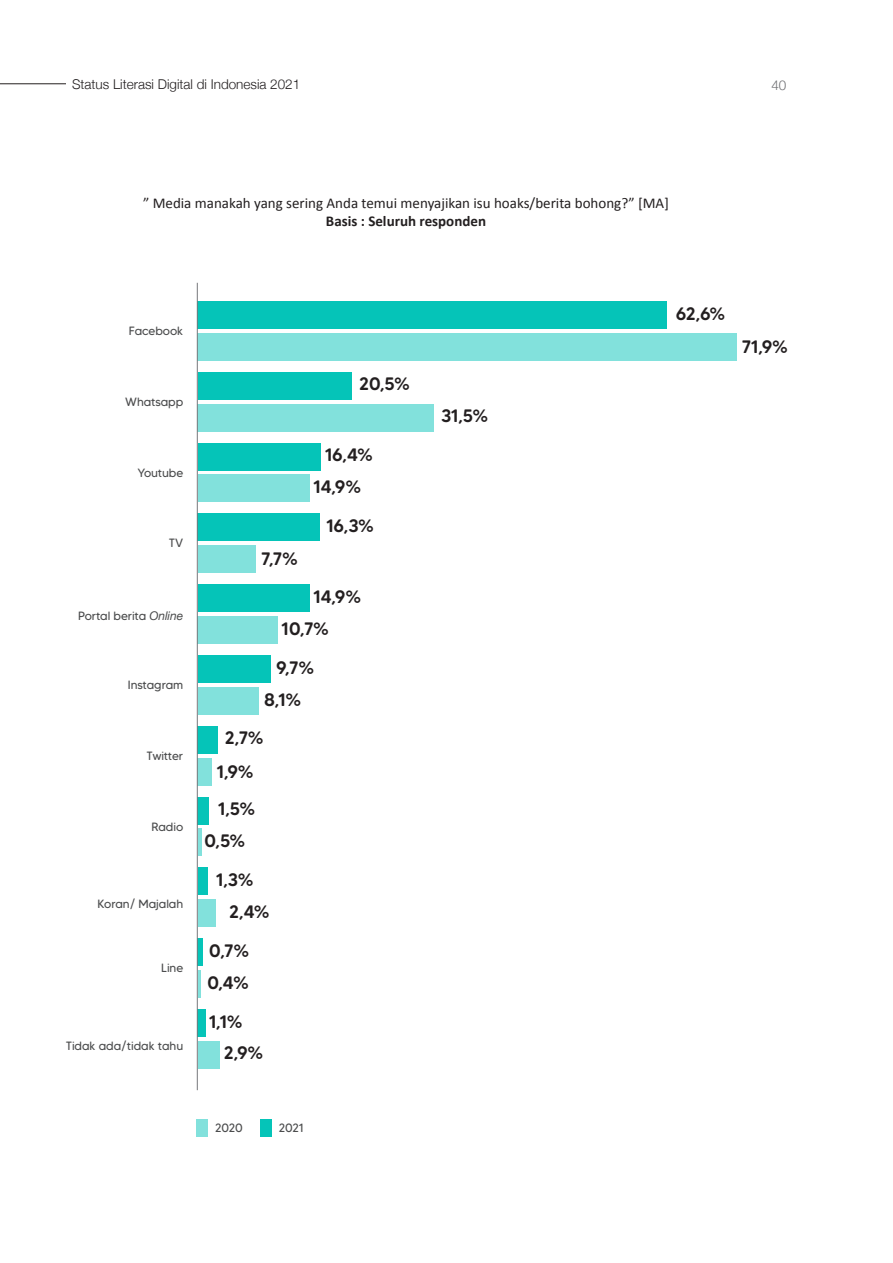
<style>
.page{position:relative;width:893px;height:1263px;background:#fff}
.page>*{position:absolute;margin:0;border:0;box-sizing:border-box;transform-origin:0 0}
.t1{font:500 18px/31.8px "MADE Tommy Soft";letter-spacing:-.03em;color:#231f20}
.t2{font:15px "Calibri";color:#231f20}
.t3{font:700 15px "Calibri";color:#231f20}
.t4{font:300 13.5px "Helvetica Neue";color:#231f20}
.t5{font:300 13.5px "Helvetica Neue";color:#6c6d70}
.t6{font:12px "MADE Tommy Soft";letter-spacing:-.005em;color:#4b4c4d}
.s1{font-family:"Helvetica Neue";font-style:italic}
</style>
<div class="page">
<div style="left:198px;top:301px;width:469px;height:27px;background:#05c4b8"></div>
<div style="left:198px;top:333px;width:539px;height:27px;background:#82e1dc"></div>
<div style="left:198px;top:372px;width:153px;height:27px;background:#05c4b8"></div>
<div style="left:198px;top:404px;width:236px;height:27px;background:#82e1dc"></div>
<div style="left:198px;top:443px;width:123px;height:27px;background:#05c4b8"></div>
<div style="left:198px;top:475px;width:111px;height:27px;background:#82e1dc"></div>
<div style="left:198px;top:655px;width:72px;height:27px;background:#05c4b8"></div>
<div style="left:198px;top:687px;width:60px;height:27px;background:#82e1dc"></div>
<div style="left:198px;top:726px;width:20px;height:27px;background:#05c4b8"></div>
<div style="left:198px;top:758px;width:14px;height:27px;background:#82e1dc"></div>
<div style="left:198px;top:585px;width:111px;height:27px;background:#05c4b8"></div>
<div style="left:198px;top:616px;width:80px;height:27px;background:#82e1dc"></div>
<div style="left:198px;top:514px;width:122px;height:27px;background:#05c4b8"></div>
<div style="left:198px;top:546px;width:57px;height:27px;background:#82e1dc"></div>
<div style="left:198px;top:868px;width:10px;height:27px;background:#05c4b8"></div>
<div style="left:198px;top:900px;width:18px;height:27px;background:#82e1dc"></div>
<div style="left:198px;top:797px;width:11px;height:27px;background:#05c4b8"></div>
<hr style="left:198px;top:829px;width:4px;height:27px;background:#82e1dc">
<div style="left:198px;top:938px;width:5px;height:28px;background:#05c4b8"></div>
<hr style="left:198px;top:970px;width:3px;height:27px;background:#82e1dc">
<div style="left:260px;top:1119px;width:12px;height:18px;background:#05c4b8"></div>
<div style="left:197px;top:1119px;width:11px;height:18px;background:#82e1dc"></div>
<div style="left:198px;top:1009px;width:8px;height:27px;background:#05c4b8"></div>
<div style="left:198px;top:1041px;width:22px;height:27px;background:#82e1dc"></div>
<hr style="left:197px;top:283px;width:1px;height:807px;background:#76787b">
<hr style="left:0;top:84px;width:66px;height:1px;background:#231f20">
<p class="t4" style="left:72px;top:73px;width:230px">Status Literasi Digital di Indonesia 2021</p>
<p class="t5" style="left:771px;top:75px;width:17px">40</p>
<p class="t2" style="left:143px;top:193px;width:527px">” Media manakah yang sering Anda temui menyajikan isu hoaks/berita bohong?” [MA]</p>
<p class="t3" style="left:326px;top:211px;width:162px">Basis : Seluruh responden</p>
<p class="t6" style="left:129px;top:323px;width:56px">Facebook</p>
<p class="t6" style="left:125px;top:394px;width:60px">Whatsapp</p>
<p class="t6" style="left:137px;top:465px;width:47px">Youtube</p>
<p class="t6" style="left:169px;top:536px;width:16px">TV</p>
<p class="t6" style="left:78px;top:608px;width:107px">Portal berita <span class="s1">Online</span></p>
<p class="t6" style="left:128px;top:677px;width:57px">Instagram</p>
<p class="t6" style="left:146px;top:748px;width:38px">Twitter</p>
<p class="t6" style="left:152px;top:819px;width:33px">Radio</p>
<p class="t6" style="left:97px;top:896px;width:87px">Koran/ Majalah</p>
<p class="t6" style="left:161px;top:961px;width:24px">Line</p>
<p class="t6" style="left:66px;top:1038px;width:119px">Tidak ada/tidak tahu</p>
<h1 class="t1" style="left:359px;top:368px;width:52px">20,5%</h1>
<h1 class="t1" style="left:313px;top:439px;width:61px;text-indent:12px">16,4%<br>14,9%</h1>
<h1 class="t1" style="left:261px;top:543px;width:38px">7,7%</h1>
<h1 class="t1" style="left:326px;top:510px;width:49px">16,3%</h1>
<h1 class="t1" style="left:281px;top:580px;width:81px;text-indent:32px">14,9%<br>10,7%</h1>
<h1 class="t1" style="left:264px;top:651px;width:51px;text-indent:12px">9,7%<br>8,1%</h1>
<h1 class="t1" style="left:217px;top:721px;width:49px;line-height:33.3px;text-align:center">2,7%<br>1,9%</h1>
<h1 class="t1" style="left:205px;top:793px;width:52px;text-indent:13px">1,5%<br>0,5%</h1>
<h1 class="t1" style="left:229px;top:864px;width:42px;text-indent:-13px">1,3%<br>2,4%</h1>
<h1 class="t1" style="left:207px;top:934px;width:43px">0,7%<br>0,4%</h1>
<h1 class="t1" style="left:224px;top:1005px;width:41px;text-indent:-15px">1,1%<br>2,9%</h1>
<p class="t6" style="left:215px;top:1120px;width:29px">2020</p>
<p class="t6" style="left:279px;top:1120px;width:27px">2021</p>
<h1 class="t1" style="left:441px;top:400px;width:49px">31,5%</h1>
<h1 class="t1" style="left:676px;top:297px;width:51px">62,6%</h1>
<h1 class="t1" style="left:742px;top:331px;width:48px">71,9%</h1>
</div>
